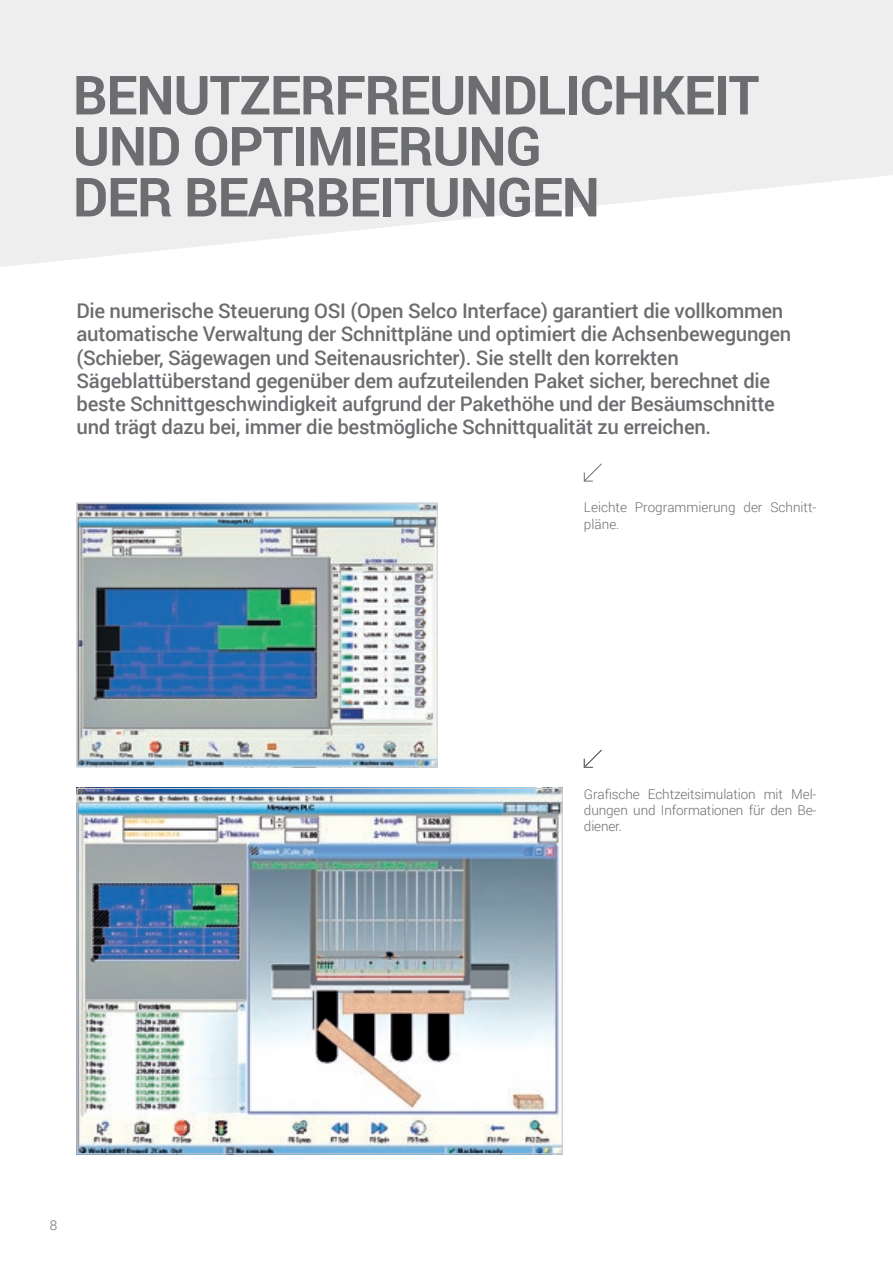
<style>
.page{position:relative;width:893px;height:1263px;background:#fff}
.page>*{position:absolute;margin:0;border:0;box-sizing:border-box;transform-origin:0 0}
._1_TITOLO_GRIGIO{font:700 54px/51px "Roboto";letter-spacing:-.02em;color:#6c6d70}
.t1{font:500 20.25px/23.2px "Roboto";letter-spacing:-.015em;color:#6c6d70}
.t2{font:300 13.5px/16.2px "Roboto";letter-spacing:-.01em;color:#6c6d70}
</style>
<div class="page">
<svg style="left:0;top:0;width:893px;height:267px;fill:#eeeeef"></svg>
<img style="left:79px;top:505px;width:356px;height:260px">
<div style="left:77px;top:503px;width:360px;height:264px;border:1px solid #c9cacc"></div>
<img style="left:79px;top:790px;width:482px;height:362px">
<svg style="left:583px;top:463px;width:19px;height:19px"></svg>
<svg style="left:583px;top:749px;width:19px;height:19px"></svg>
<p class="_1_TITOLO_GRIGIO" style="left:73px;top:68px;width:688px">BENUTZERFREUNDLICHKEIT<br>UND OPTIMIERUNG<br>DER BEARBEITUNGEN</p>
<p class="t1" style="left:77px;top:299px;width:716px">Die numerische Steuerung OSI (Open Selco Interface) garantiert die vollkommen automatische Verwaltung der Schnittpläne und optimiert die Achsenbewegungen (Schieber, Sägewagen und Seitenausrichter). Sie stellt den korrekten Sägeblattüberstand gegenüber dem aufzuteilenden Paket sicher, berechnet die beste Schnittgeschwindigkeit aufgrund der Pakethöhe und der Besäumschnitte und trägt dazu bei, immer die bestmögliche Schnittqualität zu erreichen.</p>
<p class="t2" style="left:584px;top:499px;width:234px">Leichte Programmierung der Schnitt&shy;pläne.</p>
<p class="t2" style="left:584px;top:785px;width:234px;text-align:justify">Grafische Echtzeitsimulation mit Mel&shy;dungen und Informationen für den Be&shy;diener.</p>
<p class="t2" style="left:50px;top:1216px;width:9px">8</p>
</div>
